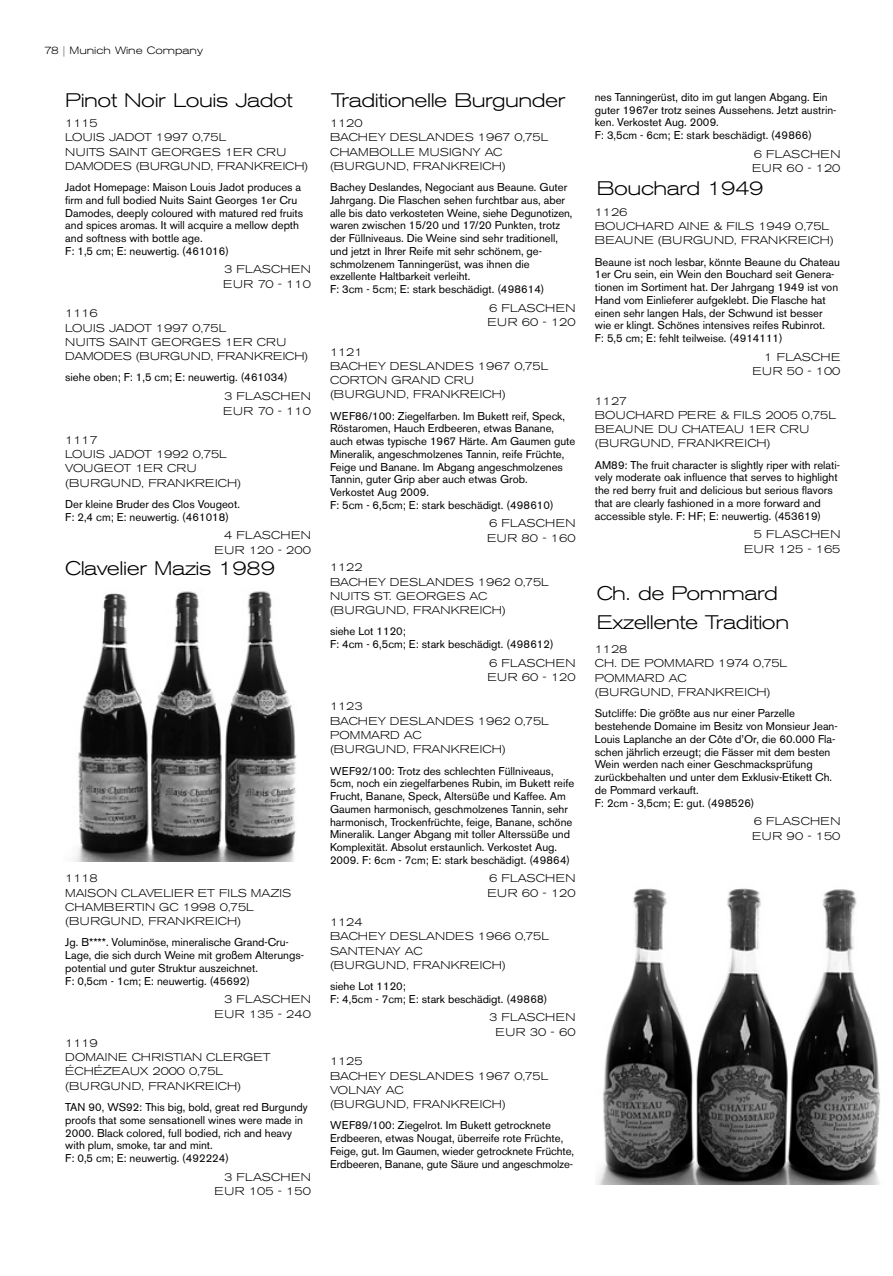
<style>
.page{position:relative;width:893px;height:1276px;background:#fff}
.page>*{position:absolute;margin:0;border:0;box-sizing:border-box;transform-origin:0 0}
.t1{font:300 expanded 19.5px/28.5px "Akzidenz Grotesk BE";letter-spacing:-.025em;color:#000}
.t2{font:11.25px/12.8px "Akzidenz Grotesk BE";color:#000}
.t3{font:300 expanded 11.25px/14.2px "Akzidenz Grotesk BE";letter-spacing:.015em;color:#000}
.t4{font:300 expanded 10.5px "Akzidenz Grotesk BE";color:#000}
.s1{color:#666}
</style>
<div class="page">
<img style="left:74px;top:591px;width:223px;height:270px">
<img style="left:596px;top:888px;width:284px;height:296px">
<p class="t4" style="left:44px;top:46px;width:160px">78 <span class="s1">|</span> Munich Wine Company</p>
<h1 class="t1" style="left:65px;top:87px;width:229px">Pinot Noir Louis Jadot</h1>
<h1 class="t1" style="left:331px;top:87px;width:236px">Traditionelle Burgunder</h1>
<p class="t3" style="left:65px;top:117px;width:244px">1115<br>LOUIS JADOT 1997 0,75L<br>NUITS SAINT GEORGES 1ER CRU<br>DAMODES (BURGUND, FRANKREICH)</p>
<p class="t2" style="left:65px;top:182px;width:239px">Jadot Homepage: Maison Louis Jadot produces a firm and full bodied Nuits Saint Georges 1er Cru Damodes, deeply coloured with matured red fruits and spices aromas. It will acquire a mellow depth and softness with bottle age.<br>F: 1,5 cm; E: neuwertig. (461016)</p>
<p class="t3" style="left:223px;top:263px;width:89px;line-height:14.7px">3 FLASCHEN<br>EUR 70 - 110</p>
<p class="t3" style="left:65px;top:307px;width:244px">1116<br>LOUIS JADOT 1997 0,75L<br>NUITS SAINT GEORGES 1ER CRU<br>DAMODES (BURGUND, FRANKREICH)</p>
<p class="t2" style="left:65px;top:372px;width:224px">siehe oben; F: 1,5 cm; E: neuwertig. (461034)</p>
<p class="t3" style="left:223px;top:389px;width:89px;line-height:14.7px">3 FLASCHEN<br>EUR 70 - 110</p>
<p class="t3" style="left:65px;top:434px;width:177px">1117<br>LOUIS JADOT 1992 0,75L<br>VOUGEOT 1ER CRU (BURGUND, FRANKREICH)</p>
<p class="t2" style="left:65px;top:499px;width:176px">Der kleine Bruder des Clos Vougeot.<br>F: 2,4 cm; E: neuwertig. (461018)</p>
<p class="t3" style="left:215px;top:529px;width:98px;line-height:14.7px;text-align:right">4 FLASCHEN<br>EUR 120 - 200</p>
<h1 class="t1" style="left:65px;top:556px;width:211px">Clavelier Mazis 1989</h1>
<p class="t3" style="left:65px;top:872px;width:228px">1118<br>MAISON CLAVELIER ET FILS MAZIS<br>CHAMBERTIN GC 1998 0,75L (BURGUND, FRANKREICH)</p>
<p class="t2" style="left:65px;top:937px;width:240px">Jg. B****. Voluminöse, mineralische Grand-Cru-Lage, die sich durch Weine mit großem Alterungs&shy;potential und guter Struktur auszeichnet.<br>F: 0,5cm - 1cm; E: neuwertig. (45692)</p>
<p class="t3" style="left:215px;top:992px;width:98px;line-height:14.7px;text-align:right">3 FLASCHEN<br>EUR 135 - 240</p>
<p class="t3" style="left:65px;top:1037px;width:207px">1119<br>DOMAINE CHRISTIAN CLERGET<br>ÉCHÉZEAUX 2000 0,75L (BURGUND, FRANKREICH)</p>
<p class="t2" style="left:65px;top:1102px;width:244px">TAN 90, WS92: This big, bold, great red Burgundy proofs that some sensationell wines were made in 2000. Black colored, full bodied, rich and heavy with plum, smoke, tar and mint.<br>F: 0,5 cm; E: neuwertig. (492224)</p>
<p class="t3" style="left:215px;top:1170px;width:98px;line-height:14.7px;text-align:right">3 FLASCHEN<br>EUR 105 - 150</p>
<p class="t3" style="left:330px;top:117px;width:220px">1120<br>BACHEY DESLANDES 1967 0,75L<br>CHAMBOLLE MUSIGNY AC (BURGUND, FRANKREICH)</p>
<p class="t2" style="left:330px;top:182px;width:244px">Bachey Deslandes, Negociant aus Beaune. Guter Jahrgang. Die Flaschen sehen furchtbar aus, aber alle bis dato verkosteten Weine, siehe Degu notizen, waren zwischen 15/20 und 17/20 Punkten, trotz der Füllniveaus. Die Weine sind sehr traditionell, und jetzt in Ihrer Reife mit sehr schönem, ge - schmolze nem Tanningerüst, was ihnen die exzellente Haltbarkeit verleiht.<br>F: 3cm - 5cm; E: stark beschädigt. (498614)</p>
<p class="t3" style="left:487px;top:301px;width:90px;line-height:14.7px">6 FLASCHEN<br>EUR 60 - 120</p>
<p class="t3" style="left:330px;top:345px;width:220px">1121<br>BACHEY DESLANDES 1967 0,75L<br>CORTON GRAND CRU (BURGUND, FRANKREICH)</p>
<p class="t2" style="left:330px;top:410px;width:247px">WEF86/100: Ziegelfarben. Im Bukett reif, Speck, Röstaromen, Hauch Erdbeeren, etwas Banane, auch etwas typische 1967 Härte. Am Gaumen gute Mineralik, angeschmolzenes Tannin, reife Früchte, Feige und Banane. Im Abgang angeschmolzenes Tannin, guter Grip aber auch etwas Grob.<br>Verkostet Aug 2009.<br>F: 5cm - 6,5cm; E: stark beschädigt. (498610)</p>
<p class="t3" style="left:487px;top:517px;width:90px;line-height:14.7px">6 FLASCHEN<br>EUR 80 - 160</p>
<p class="t3" style="left:330px;top:561px;width:220px">1122<br>BACHEY DESLANDES 1962 0,75L<br>NUITS ST. GEORGES AC (BURGUND, FRANKREICH)</p>
<p class="t2" style="left:330px;top:626px;width:225px">siehe Lot 1120;<br>F: 4cm - 6,5cm; E: stark beschädigt. (498612)</p>
<p class="t3" style="left:487px;top:656px;width:90px;line-height:14.7px">6 FLASCHEN<br>EUR 60 - 120</p>
<p class="t3" style="left:330px;top:700px;width:220px">1123<br>BACHEY DESLANDES 1962 0,75L<br>POMMARD AC<br>(BURGUND, FRANKREICH)</p>
<p class="t2" style="left:330px;top:765px;width:246px">WEF92/100: Trotz des schlechten Füllniveaus, 5cm, noch ein ziegelfarbenes Rubin, im Bukett reife Frucht, Banane, Speck, Altersüße und Kaffee. Am Gaumen harmonisch, geschmolzenes Tannin, sehr harmonisch, Trockenfrüchte, feige, Banane, schöne Mineralik. Langer Abgang mit toller Alterssüße und Komplexität. Absolut erstaunlich. Verkostet Aug.<br>2009. F: 6cm - 7cm; E: stark beschädigt. (49864)</p>
<p class="t3" style="left:487px;top:872px;width:90px;line-height:14.7px">6 FLASCHEN<br>EUR 60 - 120</p>
<p class="t3" style="left:330px;top:916px;width:221px">1124<br>BACHEY DESLANDES 1966 0,75L<br>SANTENAY AC<br>(BURGUND, FRANKREICH)</p>
<p class="t2" style="left:330px;top:981px;width:219px">siehe Lot 1120;<br>F: 4,5cm - 7cm; E: stark beschädigt. (49868)</p>
<p class="t3" style="left:489px;top:1011px;width:88px;line-height:14.7px;text-align:center">3 FLASCHEN<br>EUR 30 - 60</p>
<p class="t3" style="left:330px;top:1055px;width:220px">1125<br>BACHEY DESLANDES 1967 0,75L<br>VOLNAY AC<br>(BURGUND, FRANKREICH)</p>
<p class="t2" style="left:330px;top:1120px;width:246px">WEF89/100: Ziegelrot. Im Bukett getrocknete Erdbeeren, etwas Nougat, überreife rote Früchte, Feige, gut. Im Gaumen, wieder getrocknete Früchte, Erdbeeren, Banane, gute Säure und angeschmolze-</p>
<p class="t2" style="left:595px;top:92px;width:243px">nes Tanningerüst, dito im gut langen Abgang. Ein guter 1967er trotz seines Aussehens. Jetzt austrin&shy;ken. Verkostet Aug. 2009.<br>F: 3,5cm - 6cm; E: stark beschädigt. (49866)</p>
<p class="t3" style="left:752px;top:147px;width:90px;line-height:14.7px">6 FLASCHEN<br>EUR 60 - 120</p>
<p class="t3" style="left:595px;top:206px;width:240px">1126<br>BOUCHARD AINE &amp; FILS 1949 0,75L<br>BEAUNE (BURGUND, FRANKREICH)</p>
<p class="t2" style="left:595px;top:256px;width:247px">Beaune ist noch lesbar, könnte Beaune du Chateau 1er Cru sein, ein Wein den Bouchard seit Genera&shy;tionen im Sortiment hat. Der Jahrgang 1949 ist von Hand vom Einlieferer aufgeklebt. Die Flasche hat einen sehr langen Hals, der Schwund ist besser wie er klingt. Schönes intensives reifes Rubinrot.<br>F: 5,5 cm; E: fehlt teilweise. (4914111)</p>
<p class="t3" style="left:752px;top:350px;width:90px;line-height:14.7px;text-align:right">1 FLASCHE<br>EUR 50 - 100</p>
<p class="t3" style="left:595px;top:394px;width:243px">1127<br>BOUCHARD PERE &amp; FILS 2005 0,75L<br>BEAUNE DU CHATEAU 1ER CRU (BURGUND, FRANKREICH)</p>
<p class="t2" style="left:595px;top:459px;width:247px">AM89: The fruit character is slightly riper with relati&shy;vely moderate oak influence that serves to highlight the red berry fruit and delicious but serious flavors that are clearly fashioned in a more forward and accessible style. F: HF; E: neuwertig. (453619)</p>
<p class="t3" style="left:744px;top:528px;width:98px;line-height:14.7px;text-align:right">5 FLASCHEN<br>EUR 125 - 165</p>
<h1 class="t1" style="left:597px;top:175px;width:168px">Bouchard 1949</h1>
<h1 class="t1" style="left:597px;top:581px;width:194px">Ch. de Pommard<br>Exzellente Tradition</h1>
<p class="t3" style="left:595px;top:643px;width:194px">1128<br>CH. DE POMMARD 1974 0,75L<br>POMMARD AC<br>(BURGUND, FRANKREICH)</p>
<p class="t2" style="left:595px;top:708px;width:244px">Sutcliffe: Die größte aus nur einer Parzelle bestehende Domaine im Besitz von Monsieur Jean-Louis Laplanche an der Côte d’Or, die 60.000 Fla&shy;schen jährlich erzeugt; die Fässer mit dem besten Wein werden nach einer Geschmacksprüfung zurückbehalten und unter dem Exklusiv-Etikett Ch. de Pommard verkauft.<br>F: 2cm - 3,5cm; E: gut. (498526)</p>
<p class="t3" style="left:752px;top:815px;width:90px;line-height:14.7px">6 FLASCHEN<br>EUR 90 - 150</p>
</div>
